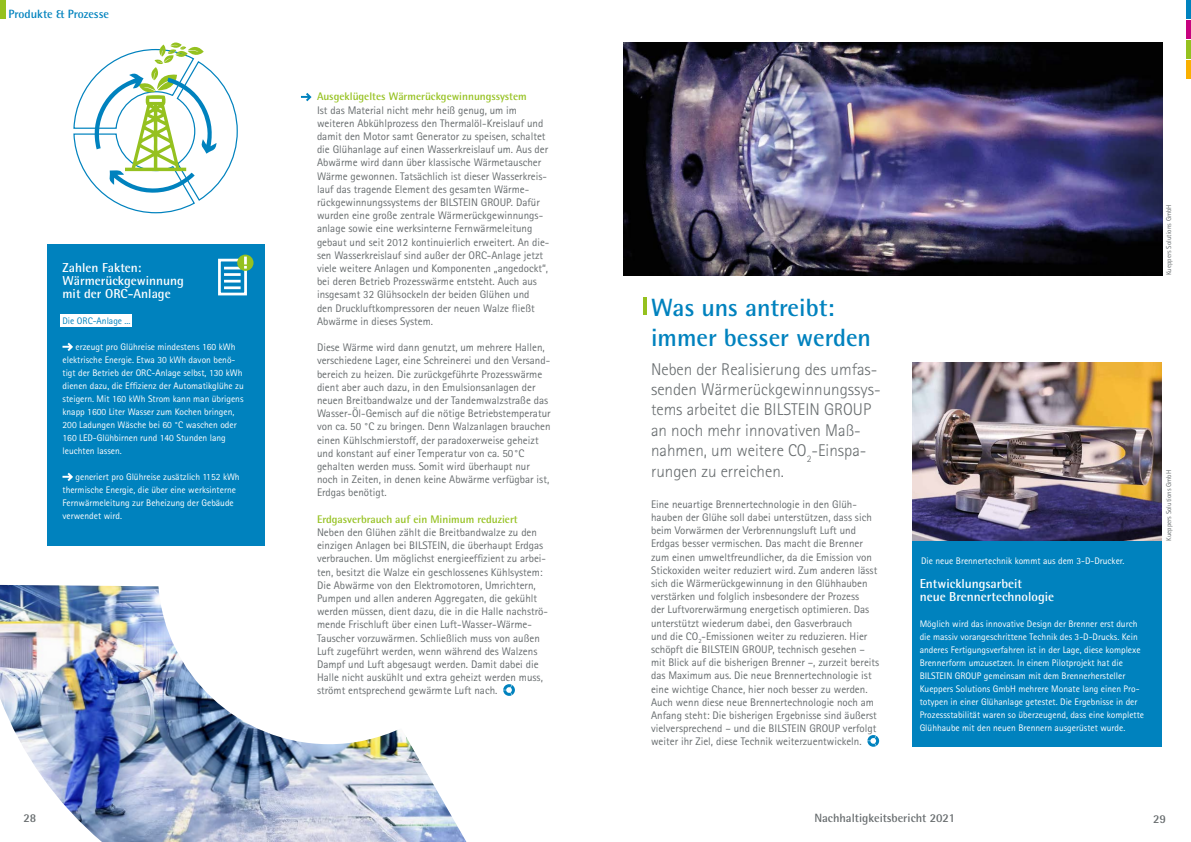
<style>
.page{position:relative;width:1191px;height:842px;background:#fff}
.page>*{position:absolute;margin:0;border:0;box-sizing:border-box;transform-origin:0 0}
.t1{font:700 25px/30px "Rotis Semi Sans Std";color:#0082be}
.t2{font:300 17px/20.4px "Rotis Sans Serif Std";color:#676c6e}
.t3{font:700 13px/13px "Rotis Semi Sans Std";color:#fff}
.t4{font:700 12px "Rotis Semi Sans Std";color:#676c6e}
.t5{font:700 12px "Rotis Semi Sans Std";color:#0082be}
.t6{font:11px/13.2px "Rotis Sans Serif Std";color:#676c6e}
.t7{font:700 11px "Rotis Semi Sans Std";color:#95c11f}
.t8{font:9.5px/13px "Rotis Sans Serif Std";color:#fff}
.t9{font:9.5px "Rotis Sans Serif Std";color:#0082be}
.t10{font:7px "Rotis Sans Serif Std";color:#676c6e}
</style>
<div class="page">
<div style="left:1185px;top:0;width:6px;height:19px;background:#0082be"></div>
<div style="left:1185px;top:20px;width:6px;height:19px;background:#c7027f"></div>
<div style="left:1185px;top:40px;width:6px;height:19px;background:#95c11f"></div>
<div style="left:1185px;top:61px;width:6px;height:18px;background:#f9b000"></div>
<div style="left:912px;top:487px;width:249px;height:259px;background:#0082be"></div>
<svg style="left:503px;top:684px;width:12px;height:12px"></svg>
<svg style="left:867px;top:735px;width:12px;height:12px"></svg>
<div style="left:0;top:0;width:5px;height:19px;background:#95c11f"></div>
<hr style="left:643px;top:297px;width:4px;height:18px;background:#95c11f">
<svg style="left:73px;top:42px;width:165px;height:172px"></svg>
<div style="left:47px;top:244px;width:217px;height:301px;background:#0082be"></div>
<div style="left:60px;top:314px;width:72px;height:13px;background:#fff"></div>
<svg style="left:62px;top:343px;width:11px;height:8px"></svg>
<svg style="left:62px;top:473px;width:11px;height:8px"></svg>
<div style="left:218px;top:259px;width:29px;height:36px;border:3px solid #fff"></div>
<hr style="left:224px;top:273px;width:17px;height:3px;background:#fff">
<hr style="left:224px;top:280px;width:17px;height:3px;background:#fff">
<hr style="left:224px;top:286px;width:17px;height:3px;background:#fff">
<div style="left:237px;top:255px;width:16px;height:16px;background:#95c11f;border-radius:50%"></div>
<svg style="left:224px;top:257px;width:23px;height:12px"></svg>
<svg style="left:301px;top:93px;width:10px;height:8px"></svg>
<img style="left:912px;top:362px;width:249px;height:178px">
<img style="left:0;top:585px;width:466px;height:257px">
<img style="left:624px;top:43px;width:538px;height:232px">
<p class="t5" style="left:9px;top:7px;width:102px">Produkte &amp; Prozesse</p>
<p class="t3" style="left:62px;top:261px;width:123px">Zahlen Fakten:<br>Wärmerückgewinnung mit der ORC-Anlage</p>
<p class="t9" style="left:62px;top:315px;width:69px">Die ORC-Anlage ...</p>
<p class="t8" style="left:62px;top:340px;width:183px;text-indent:13px">erzeugt pro Glühreise mindestens 160 kWh elektrische Energie. Etwa 30 kWh davon benö&shy;tigt der Betrieb der ORC-Anlage selbst, 130 kWh dienen dazu, die Effizienz der Automatikglühe zu steigern. Mit 160 kWh Strom kann man übrigens knapp 1600 Liter Wasser zum Kochen bringen, 200 Ladungen Wäsche bei 60 °C waschen oder 160 LED-Glühbirnen rund 140 Stunden lang leuchten lassen.</p>
<p class="t8" style="left:62px;top:470px;width:179px;text-indent:13px">generiert pro Glühreise zusätzlich 1152 kWh thermische Energie, die über eine werksinterne Fernwärmeleitung zur Beheizung der Gebäude verwendet wird.</p>
<p class="t7" style="left:317px;top:90px;width:211px">Ausgeklügeltes Wärmerückgewinnungssystem</p>
<p class="t6" style="left:317px;top:103px;width:234px">Ist das Material nicht mehr heiß genug, um im weiteren Abkühlprozess den Thermalöl-Kreislauf und damit den Motor samt Generator zu speisen, schaltet die Glühanlage auf einen Wasserkreislauf um. Aus der Abwärme wird dann über klassische Wärmetauscher Wärme gewonnen. Tatsächlich ist dieser Wasserkreis&shy;lauf das tragende Element des gesamten Wärme&shy;rückgewinnungssystems der BILSTEIN GROUP. Dafür wurden eine große zentrale Wärmerückgewinnungs&shy;anlage sowie eine werksinterne Fernwärmeleitung gebaut und seit 2012 kontinuierlich erweitert. An die&shy;sen Wasserkreislauf sind außer der ORC-Anlage jetzt viele weitere Anlagen und Komponenten „angedockt“, bei deren Betrieb Prozesswärme entsteht. Auch aus insgesamt 32 Glühsockeln der beiden Glühen und<br>den Druckluftkompressoren der neuen Walze fließt Abwärme in dieses System.</p>
<p class="t6" style="left:317px;top:341px;width:235px">Diese Wärme wird dann genutzt, um mehrere Hallen, verschiedene Lager, eine Schreinerei und den Versand&shy;bereich zu heizen. Die zurückgeführte Prozesswärme dient aber auch dazu, in den Emulsionsanlagen der neuen Breitbandwalze und der Tandemwalzstraße das Wasser-Öl-Gemisch auf die nötige Betriebstemperatur von ca. 50 °C zu bringen. Denn Walzanlagen brauchen einen Kühlschmierstoff, der paradoxerweise geheizt und konstant auf einer Temperatur von ca. 50°C gehalten werden muss. Somit wird überhaupt nur noch in Zeiten, in denen keine Abwärme verfügbar ist, Erdgas benötigt.</p>
<p class="t7" style="left:317px;top:512px;width:202px">Erdgasverbrauch auf ein Minimum reduziert</p>
<p class="t6" style="left:317px;top:526px;width:232px">Neben den Glühen zählt die Breitbandwalze zu den einzigen Anlagen bei BILSTEIN, die überhaupt Erdgas verbrauchen. Um möglichst energieeffizient zu arbei&shy;ten, besitzt die Walze ein geschlossenes Kühlsystem:<br>Die Abwärme von den Elektromotoren, Umrichtern, Pumpen und allen anderen Aggregaten, die gekühlt werden müssen, dient dazu, die in die Halle nachströ&shy;mende Frischluft über einen Luft-Wasser-Wärme-Tauscher vorzuwärmen. Schließlich muss von außen Luft zugeführt werden, wenn während des Walzens Dampf und Luft abgesaugt werden. Damit dabei die Halle nicht auskühlt und extra geheizt werden muss, strömt entsprechend gewärmte Luft nach.</p>
<h1 class="t1" style="left:651px;top:292px;width:221px">Was uns antreibt: immer besser werden</h1>
<h2 class="t2" style="left:651px;top:359px;width:231px">Neben der Realisierung des umfas&shy;senden Wärmerückgewinnungssys&shy;tems arbeitet die BILSTEIN GROUP an noch mehr innovativen Maß&shy;nahmen, um weitere CO<sub>2</sub>-Einspa&shy;rungen zu erreichen.</h2>
<p class="t6" style="left:651px;top:497px;width:230px">Eine neuartige Brennertechnologie in den Glüh&shy;hauben der Glühe soll dabei unterstützen, dass sich beim Vorwärmen der Verbrennungsluft Luft und Erdgas besser vermischen. Das macht die Brenner zum einen umweltfreundlicher, da die Emission von Stickoxiden weiter reduziert wird. Zum anderen lässt sich die Wärmerückgewinnung in den Glühhauben verstärken und folglich insbesondere der Prozess<br>der Luftvorerwärmung energetisch optimieren. Das unterstützt wiederum dabei, den Gasverbrauch<br>und die CO<sub>2</sub>-Emissionen weiter zu reduzieren. Hier schöpft die BILSTEIN GROUP, technisch gesehen – mit Blick auf die bisherigen Brenner –, zurzeit bereits das Maximum aus. Die neue Brennertechnologie ist eine wichtige Chance, hier noch besser zu werden.<br>Auch wenn diese neue Brennertechnologie noch am Anfang steht: Die bisherigen Ergebnisse sind äußerst vielversprechend – und die BILSTEIN GROUP verfolgt weiter ihr Ziel, diese Technik weiterzuentwickeln.</p>
<p class="t10" style="left:1164px;top:275px;width:72px;rotate:-90deg">Kueppers Solutions GmbH</p>
<p class="t8" style="left:921px;top:554px;width:205px">Die neue Brennertechnik kommt aus dem 3-D-Drucker.</p>
<p class="t3" style="left:919px;top:577px;width:136px">Entwicklungsarbeit<br>neue Brennertechnologie</p>
<p class="t8" style="left:919px;top:617px;width:226px">Möglich wird das innovative Design der Brenner erst durch die massiv vorangeschrittene Technik des 3-D-Drucks. Kein anderes Fertigungsverfahren ist in der Lage, diese komplexe Brennerform umzusetzen. In einem Pilotprojekt hat die BILSTEIN GROUP gemeinsam mit dem Brennerhersteller Kueppers Solutions GmbH mehrere Monate lang einen Pro&shy;totypen in einer Glühanlage getestet. Die Ergebnisse in der Prozessstabilität waren so überzeugend, dass eine komplette Glühhaube mit den neuen Brennern ausgerüstet wurde.</p>
<p class="t10" style="left:1164px;top:541px;width:72px;rotate:-90deg">Kueppers Solutions GmbH</p>
<p class="t4" style="left:23px;top:810px;width:14px">28</p>
<p class="t4" style="left:814px;top:811px;width:142px">Nachhaltigkeitsbericht 2021</p>
<p class="t4" style="left:1153px;top:811px;width:14px">29</p>
</div>
